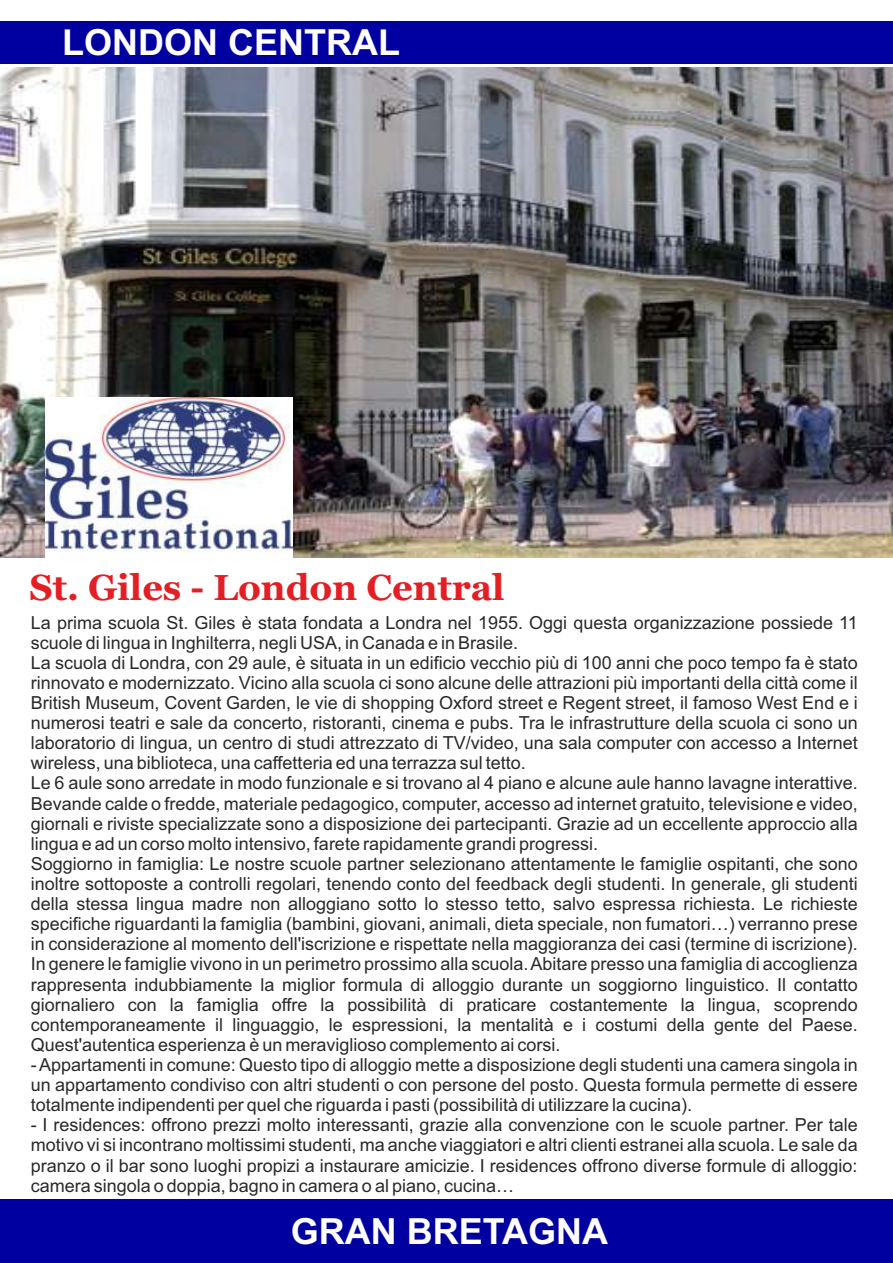
<style>
.page{position:relative;width:893px;height:1263px;background:#fff}
.page>*{position:absolute;margin:0;border:0;box-sizing:border-box;transform-origin:0 0}
.t1{font:700 36px "Arial";color:#fff}
.t2{font:700 36px "Georgia";color:#e31f24}
.t3{font:18px/20.1px "Arial";color:#292929;text-align:justify}
</style>
<div class="page">
<img style="left:0;top:67px;width:893px;height:490px">
<img style="left:46px;top:398px;width:246px;height:159px">
<div style="left:0;top:1199px;width:893px;height:64px;background:#0000a1"></div>
<div style="left:0;top:21px;width:893px;height:43px;background:#0000a1"></div>
<h1 class="t1" style="left:62px;top:29px;width:339px">LONDON CENTRAL</h1>
<h1 class="t2" style="left:29px;top:573px;width:477px">St. Giles - London Central</h1>
<p class="t3" style="left:31px;top:614px;width:829px;text-align:left">La prima scuola St. Giles è stata fondata a Londra nel 1955. Oggi questa organizzazione possiede 11 scuole di lingua in Inghilterra, negli USA, in Canada e in Brasile.<br>La scuola di Londra, con 29 aule, è situata in un edificio vecchio più di 100 anni che poco tempo fa è stato rinnovato e modernizzato. Vicino alla scuola ci sono alcune delle attrazioni più importanti della città come il British Museum, Covent Garden, le vie di shopping Oxford street e Regent street, il famoso West End e i numerosi teatri e sale da concerto, ristoranti, cinema e pubs. Tra le infrastrutture della scuola ci sono un laboratorio di lingua, un centro di studi attrezzato di TV/video, una sala computer con accesso a Internet wireless, una biblioteca, una caffetteria ed una terrazza sul tetto.<br>Le 6 aule sono arredate in modo funzionale e si trovano al 4 piano e alcune aule hanno lavagne interattive.<br>Bevande calde o fredde, materiale pedagogico, computer, accesso ad internet gratuito, televisione e video, giornali e riviste specializzate sono a disposizione dei partecipanti. Grazie ad un eccellente approccio alla lingua e ad un corso molto intensivo, farete rapidamente grandi progressi.<br>Soggiorno in famiglia: Le nostre scuole partner selezionano attentamente le famiglie ospitanti, che sono inoltre sottoposte a controlli regolari, tenendo conto del feedback degli studenti. In generale, gli studenti della stessa lingua madre non alloggiano sotto lo stesso tetto, salvo espressa richiesta. Le richieste specifiche riguardanti la famiglia (bambini, giovani, animali, dieta speciale, non fumatori…) verranno prese in considerazione al momento dell'iscrizione e rispettate nella maggioranza dei casi (termine di iscrizione).<br>In genere le famiglie vivono in un perimetro prossimo alla scuola. Abitare presso una famiglia di accoglienza rappresenta indubbiamente la miglior formula di alloggio durante un soggiorno linguistico. Il contatto giornaliero con la famiglia offre la possibilità di praticare costantemente la lingua, scoprendo contemporaneamente il linguaggio, le espressioni, la mentalità e i costumi della gente del Paese.<br>Quest'autentica esperienza è un meraviglioso complemento ai corsi.</p>
<p class="t3" style="left:31px;top:1056px;width:829px">- Appartamenti in comune: Questo tipo di alloggio mette a disposizione degli studenti una camera singola in un appartamento condiviso con altri studenti o con persone del posto. Questa formula permette di essere totalmente indipendenti per quel che riguarda i pasti (possibilità di utilizzare la cucina).</p>
<p class="t3" style="left:31px;top:1116px;width:829px">- I residences: offrono prezzi molto interessanti, grazie alla convenzione con le scuole partner. Per tale motivo vi si incontrano moltissimi studenti, ma anche viaggiatori e altri clienti estranei alla scuola. Le sale da pranzo o il bar sono luoghi propizi a instaurare amicizie. I residences offrono diverse formule di alloggio: camera singola o doppia, bagno in camera o al piano, cucina…</p>
<h1 class="t1" style="left:291px;top:1218px;width:319px">GRAN BRETAGNA</h1>
</div>
